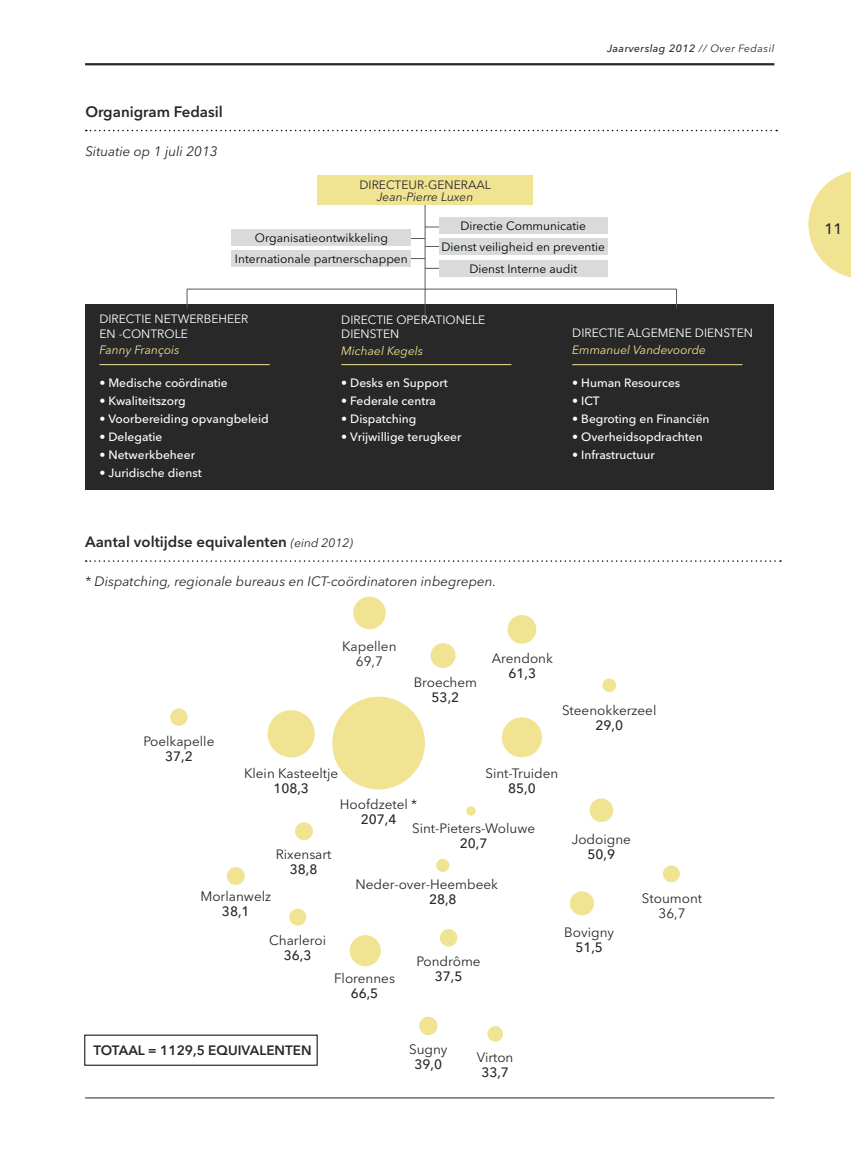
<style>
.page{position:relative;width:851px;height:1149px;background:#fff}
.page>*{position:absolute;margin:0;border:0;box-sizing:border-box;transform-origin:0 0}
.t1{font:600 15px "Avenir Next LT Pro";color:#282829}
.t2{font:500 15px "Avenir Next LT Pro";color:#282829}
.t3{font:13.5px/15px "Avenir Next LT Pro";color:#282829;text-align:center}
.t4{font:italic 13.5px "Avenir Next LT Pro";color:#282829}
.t5{font:500 13.5px "Avenir Next LT Pro";color:#282829}
.t6{font:600 13.5px "Avenir Next LT Pro";letter-spacing:.06em;color:#282829}
.t7{font:500 12px "Avenir Next LT Pro";color:#fff}
.t8{font:12px/20.9px "Avenir Next LT Pro";color:#000;text-align:center}
.t9{font:12px "Avenir Next LT Pro";color:#fff}
.t10{font:italic 12px "Avenir Next LT Pro";color:#f0e391}
.t11{font:12px "Avenir Next LT Pro";color:#282829}
.t12{font:italic 12px "Avenir Next LT Pro";color:#282829}
.t13{font:italic 500 10.5px "Avenir Next LT Pro";letter-spacing:.04em;color:#282829}
.s1{font-weight:400}
.s2{font-weight:400;font-style:italic;font-size:12px}
</style>
<div class="page">
<hr style="left:85px;top:63px;width:689px;height:2px;background:#282829">
<hr style="left:85px;top:1097px;width:689px;height:1px;background:#282829">
<svg style="left:808px;top:171px;width:42px;height:107px"></svg>
<hr style="left:324px;top:258px;width:101px;height:1px;background:#58585a">
<hr style="left:324px;top:238px;width:101px;height:1px;background:#58585a">
<div style="left:332px;top:696px;width:93px;height:93px;background:#f0e391;border-radius:50%"></div>
<div style="left:507px;top:614px;width:29px;height:29px;background:#f0e391;border-radius:50%"></div>
<div style="left:570px;top:891px;width:24px;height:24px;background:#f0e391;border-radius:50%"></div>
<div style="left:430px;top:643px;width:25px;height:24px;background:#f0e391;border-radius:50%"></div>
<div style="left:589px;top:798px;width:24px;height:23px;background:#f0e391;border-radius:50%"></div>
<div style="left:349px;top:934px;width:32px;height:31px;background:#f0e391;border-radius:50%"></div>
<div style="left:227px;top:866px;width:18px;height:18px;background:#f0e391;border-radius:50%"></div>
<div style="left:289px;top:908px;width:17px;height:17px;background:#f0e391;border-radius:50%"></div>
<div style="left:353px;top:596px;width:32px;height:33px;background:#f0e391;border-radius:50%"></div>
<div style="left:436px;top:858px;width:13px;height:13px;background:#f0e391;border-radius:50%"></div>
<div style="left:267px;top:710px;width:48px;height:47px;background:#f0e391;border-radius:50%"></div>
<div style="left:170px;top:708px;width:17px;height:17px;background:#f0e391;border-radius:50%"></div>
<div style="left:440px;top:928px;width:17px;height:18px;background:#f0e391;border-radius:50%"></div>
<div style="left:295px;top:822px;width:18px;height:18px;background:#f0e391;border-radius:50%"></div>
<div style="left:502px;top:717px;width:40px;height:40px;background:#f0e391;border-radius:50%"></div>
<div style="left:602px;top:678px;width:14px;height:14px;background:#f0e391;border-radius:50%"></div>
<div style="left:662px;top:865px;width:17px;height:17px;background:#f0e391;border-radius:50%"></div>
<div style="left:419px;top:1016px;width:18px;height:18px;background:#f0e391;border-radius:50%"></div>
<div style="left:487px;top:1025px;width:16px;height:16px;background:#f0e391;border-radius:50%"></div>
<div style="left:466px;top:806px;width:9px;height:9px;background:#f0e391;border-radius:50%"></div>
<svg style="left:86px;top:560px;width:694px;height:1px"></svg>
<svg style="left:86px;top:130px;width:691px;height:1px"></svg>
<div style="left:85px;top:304px;width:688px;height:185px;background:#282829"></div>
<hr style="left:425px;top:246px;width:100px;height:1px;background:#58585a">
<hr style="left:425px;top:268px;width:100px;height:1px;background:#58585a">
<hr style="left:425px;top:227px;width:100px;height:1px;background:#58585a">
<hr style="left:187px;top:289px;width:489px;height:1px;background:#58585a">
<svg style="left:676px;top:289px;width:1px;height:19px"></svg>
<svg style="left:187px;top:289px;width:1px;height:19px"></svg>
<hr style="left:425px;top:202px;width:1px;height:117px;background:#58585a">
<div style="left:317px;top:176px;width:215px;height:29px;background:#f0e391"></div>
<div style="left:439px;top:260px;width:168px;height:16px;background:#d9dadb"></div>
<div style="left:439px;top:217px;width:168px;height:17px;background:#d9dadb"></div>
<div style="left:439px;top:238px;width:168px;height:16px;background:#d9dadb"></div>
<hr style="left:572px;top:364px;width:170px;height:1px;background:#f0e391">
<hr style="left:99px;top:364px;width:170px;height:1px;background:#f0e391">
<hr style="left:341px;top:364px;width:170px;height:1px;background:#f0e391">
<div style="left:231px;top:250px;width:180px;height:17px;background:#d9dadb"></div>
<div style="left:231px;top:230px;width:180px;height:16px;background:#d9dadb"></div>
<p class="t13" style="left:607px;top:42px;width:169px">Jaarverslag 2012 <span class="s1">// Over Fedasil</span></p>
<p class="t1" style="left:85px;top:103px;width:139px">Organigram Fedasil</p>
<p class="t4" style="left:85px;top:144px;width:134px">Situatie op 1 juli 2013</p>
<p class="t11" style="left:359px;top:178px;width:21px">direc</p>
<p class="t11" style="left:394px;top:178px;width:43px">teur-generaal</p>
<p class="t12" style="left:377px;top:189px;width:98px">Jean-Pierre Luxen</p>
<p class="t8" style="left:255px;top:228px;width:135px">Organisatieontwikkeling</p>
<p class="t8" style="left:235px;top:248px;width:174px">I nternationale partnerschappen</p>
<p class="t8" style="left:441px;top:215px;width:165px">Directie Communicatie<br>Dienst veiligheid en preventie</p>
<p class="t8" style="left:469px;top:258px;width:109px">Dienst I nterne audit</p>
<p class="t9" style="left:99px;top:312px;width:21px">direc</p>
<p class="t9" style="left:134px;top:312px;width:53px">tie netwerbe</p>
<p class="t9" style="left:218px;top:312px;width:17px">heer</p>
<p class="t9" style="left:99px;top:326px;width:33px">en -con</p>
<p class="t9" style="left:150px;top:326px;width:16px">trole</p>
<p class="t10" style="left:99px;top:342px;width:82px">Fanny François</p>
<p class="t7" style="left:99px;top:375px;width:130px"><span class="s1">•</span> Medische coördinatie</p>
<p class="t7" style="left:99px;top:393px;width:88px"><span class="s1">•</span> Kwaliteitszorg</p>
<p class="t7" style="left:99px;top:411px;width:171px"><span class="s1">•</span> Voorbereiding opvangbeleid</p>
<p class="t7" style="left:99px;top:429px;width:64px"><span class="s1">•</span> Delegatie</p>
<p class="t7" style="left:99px;top:447px;width:97px"><span class="s1">•</span> Netwerkbeheer</p>
<p class="t7" style="left:99px;top:465px;width:104px"><span class="s1">•</span> Juridische dienst</p>
<p class="t9" style="left:341px;top:312px;width:21px">direc</p>
<p class="t9" style="left:376px;top:312px;width:29px">tie opera</p>
<p class="t9" style="left:435px;top:312px;width:19px">tionele</p>
<p class="t9" style="left:341px;top:326px;width:50px">diensten</p>
<p class="t10" style="left:341px;top:343px;width:83px">Michael Kegels</p>
<p class="t7" style="left:341px;top:375px;width:108px">• Desks en Support</p>
<p class="t7" style="left:341px;top:393px;width:96px">• Federale centra</p>
<p class="t7" style="left:341px;top:411px;width:77px">• Dispatching</p>
<p class="t7" style="left:341px;top:429px;width:122px">• Vrijwillige terugkeer</p>
<p class="t9" style="left:572px;top:326px;width:21px">direc</p>
<p class="t9" style="left:607px;top:326px;width:29px">tie algemene</p>
<p class="t9" style="left:694px;top:326px;width:50px">diensten</p>
<p class="t10" style="left:572px;top:342px;width:135px">Emmanuel Vandevoorde</p>
<p class="t7" style="left:572px;top:375px;width:109px"><span class="s1">•</span> Human Resources</p>
<p class="t7" style="left:572px;top:393px;width:29px"><span class="s1">•</span> ICT</p>
<p class="t7" style="left:572px;top:411px;width:139px"><span class="s1">•</span> Begroting en Financiën</p>
<p class="t7" style="left:572px;top:429px;width:132px"><span class="s1">•</span> Overheidsopdrachten</p>
<p class="t7" style="left:572px;top:447px;width:84px"><span class="s1">•</span> Infrastructuur</p>
<p class="t1" style="left:85px;top:532px;width:269px">Aantal voltijdse equivalenten <span class="s2">(eind 2012)</span></p>
<p class="t4" style="left:85px;top:573px;width:412px">* Dispatching, regionale bureaus en ICT-coördinatoren inbegrepen.</p>
<p class="t3" style="left:143px;top:733px;width:73px">Poelkapelle</p>
<p class="t5" style="left:165px;top:747px;width:29px">37,2</p>
<p class="t3" style="left:342px;top:638px;width:56px">Kapellen<br>69,7</p>
<p class="t3" style="left:413px;top:675px;width:65px">Broechem</p>
<p class="t5" style="left:431px;top:689px;width:29px">53,2</p>
<p class="t3" style="left:491px;top:650px;width:63px">Arendonk</p>
<p class="t5" style="left:508px;top:664px;width:29px">61,3</p>
<p class="t3" style="left:562px;top:702px;width:96px">Steenokkerzeel</p>
<p class="t5" style="left:595px;top:716px;width:29px">29,0</p>
<p class="t3" style="left:244px;top:765px;width:96px">Klein Kasteeltje</p>
<p class="t5" style="left:273px;top:780px;width:37px">108,3</p>
<p class="t3" style="left:485px;top:765px;width:74px">Sint-Truiden</p>
<p class="t5" style="left:508px;top:780px;width:29px">85,0</p>
<p class="t3" style="left:276px;top:846px;width:57px">Rixensart</p>
<p class="t5" style="left:290px;top:860px;width:29px">38,8</p>
<p class="t3" style="left:340px;top:796px;width:79px">H oofdzetel *</p>
<p class="t5" style="left:360px;top:810px;width:37px">207,4</p>
<p class="t3" style="left:412px;top:820px;width:124px">Sint-Pieters-Woluwe</p>
<p class="t5" style="left:460px;top:834px;width:29px">20,7</p>
<p class="t3" style="left:200px;top:888px;width:72px">Morlanwelz</p>
<p class="t5" style="left:222px;top:903px;width:29px">38,1</p>
<p class="t3" style="left:269px;top:932px;width:59px">Charleroi</p>
<p class="t5" style="left:284px;top:947px;width:29px">36,3</p>
<p class="t3" style="left:355px;top:876px;width:144px">Neder-over-Heembeek</p>
<p class="t5" style="left:429px;top:891px;width:29px">28,8</p>
<p class="t3" style="left:334px;top:970px;width:62px">Florennes</p>
<p class="t5" style="left:350px;top:984px;width:29px">66,5</p>
<p class="t3" style="left:416px;top:952px;width:66px">Pondrôme</p>
<p class="t5" style="left:434px;top:967px;width:29px">37,5</p>
<p class="t3" style="left:571px;top:831px;width:61px">Jodoigne</p>
<p class="t5" style="left:587px;top:846px;width:29px">50,9</p>
<p class="t3" style="left:564px;top:924px;width:51px">Bovigny</p>
<p class="t5" style="left:575px;top:938px;width:29px">51,5</p>
<p class="t3" style="left:642px;top:890px;width:62px">Stoumont<br>36,7</p>
<p class="t6" style="left:94px;top:1041px;width:219px">totaal = 1129,5 equivalenten</p>
<p class="t3" style="left:409px;top:1041px;width:40px">Sugny</p>
<p class="t5" style="left:414px;top:1055px;width:29px">39,0</p>
<p class="t3" style="left:477px;top:1049px;width:38px">Virton</p>
<p class="t5" style="left:481px;top:1064px;width:29px">33,7</p>
<p class="t2" style="left:824px;top:219px;width:19px">11</p>
</div>
